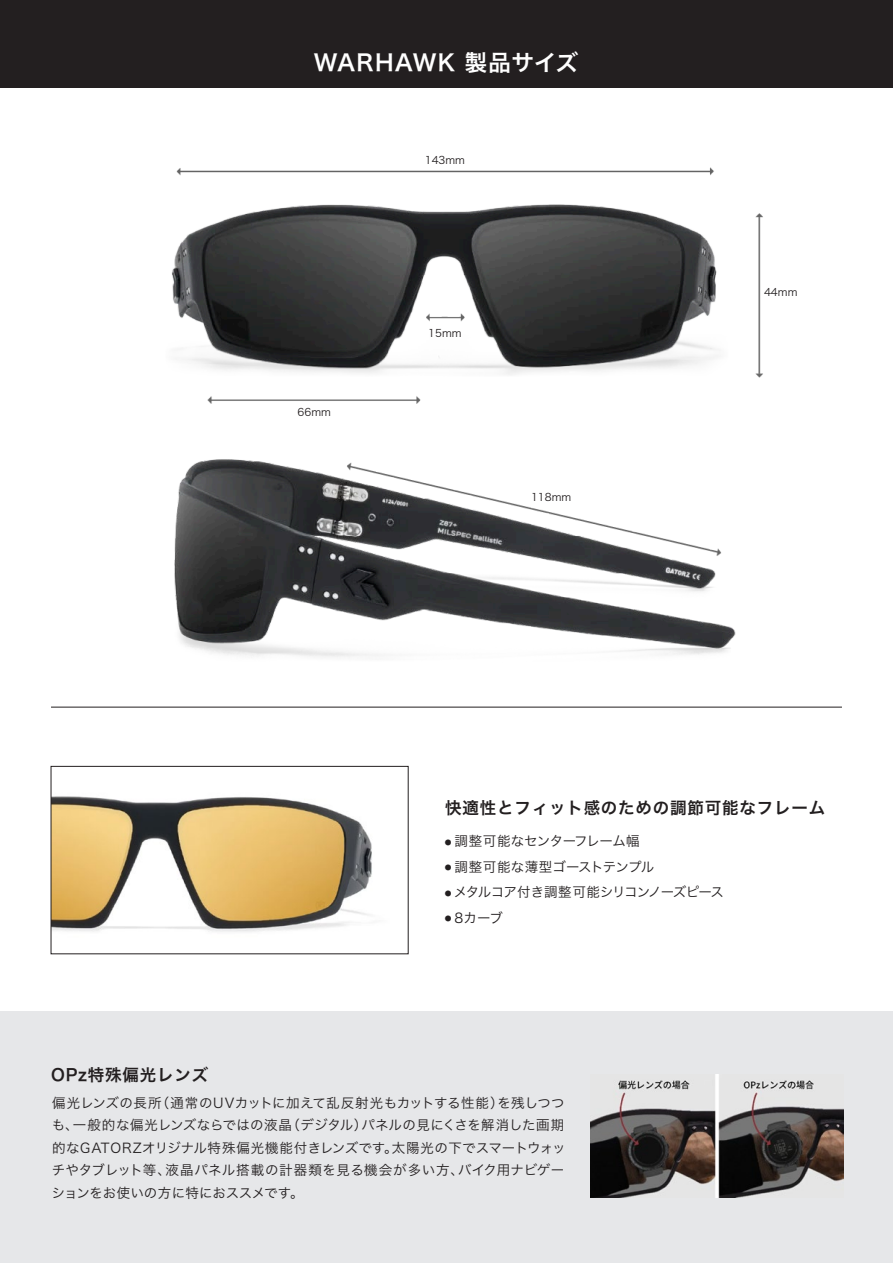
<style>
.page{position:relative;width:893px;height:1263px;background:#fff}
.page>*{position:absolute;margin:0;border:0;box-sizing:border-box;transform-origin:0 0}
.t1{font:22.5px "Hira Kaku Pro N W6";letter-spacing:.035em;color:#fff}
.t2{font:16.5px "Hira Kaku Pro N W6";letter-spacing:.05em;color:#231f20}
.t3{font:13.5px/22.5px "Hira Kaku Pro N W3";letter-spacing:-.005em;color:#231f20;text-align:justify}
.t4{font:13.5px "Hira Kaku Pro N W3";letter-spacing:-.045em;color:#231f20}
.t5{font:10.5px "Hira Kaku Pro N W3";color:#231f20}
.s1{font-size:6.75px}
</style>
<div class="page">
<img style="left:73px;top:167px;width:744px;height:540px">
<div style="left:439px;top:158px;width:13px;height:11px;background:#fff"></div>
<div style="left:440px;top:304px;width:13px;height:11px;background:#fff"></div>
<div style="left:763px;top:288px;width:13px;height:11px;background:#fff"></div>
<div style="left:528px;top:490px;width:14px;height:11px;background:#fff"></div>
<div style="left:308px;top:387px;width:14px;height:11px;background:#fff"></div>
<div style="left:0;top:1011px;width:893px;height:251px;background:#e6e7e9"></div>
<div style="left:0;top:0;width:893px;height:88px;background:#231f20"></div>
<hr style="left:51px;top:707px;width:791px;height:1px;background:#231f20">
<img style="left:53px;top:796px;width:319px;height:136px">
<div style="left:51px;top:766px;width:357px;height:188px;border:1px solid #231f20"></div>
<img style="left:590px;top:1074px;width:253px;height:123px">
<h1 class="t1" style="left:314px;top:42px;width:266px">WARHAWK 製品サイズ</h1>
<p class="t5" style="left:298px;top:403px;width:35px">66mm</p>
<p class="t5" style="left:425px;top:150px;width:42px">143mm</p>
<p class="t5" style="left:428px;top:324px;width:35px">15mm</p>
<p class="t5" style="left:531px;top:488px;width:42px">118mm</p>
<p class="t5" style="left:764px;top:283px;width:35px">44mm</p>
<p class="t2" style="left:445px;top:793px;width:382px">快適性とフィット感のための調節可能なフレーム</p>
<p class="t3" style="left:445px;top:829px;width:196px"><span class="s1">●</span> 調整可能なセンターフレーム幅</p>
<p class="t3" style="left:445px;top:854px;width:211px"><span class="s1">●</span> 調整可能な薄型ゴーストテンプル</p>
<p class="t4" style="left:445px;top:880px;width:281px"><span class="s1">●</span> メタルコア付き調整可能シリコンノーズピース</p>
<p class="t3" style="left:445px;top:905px;width:59px"><span class="s1">●</span> 8カーブ</p>
<p class="t2" style="left:51px;top:1060px;width:159px">OPz特殊偏光レンズ</p>
<p class="t3" style="left:51px;top:1090px;width:515px">偏光レンズの長所（通常のUVカットに加えて乱反射光もカットする性能）を残しつつも、一般的な偏光レンズならではの液晶（デジタル）パネルの見にくさを解消した画期的なGATORZオリジナル特殊偏光機能付きレンズです。太陽光の下でスマートウォッチやタブレット等、液晶パネル搭載の計器類を見る機会が多い方、バイク用ナビゲーションをお使いの方に特におススメです。</p>
</div>
